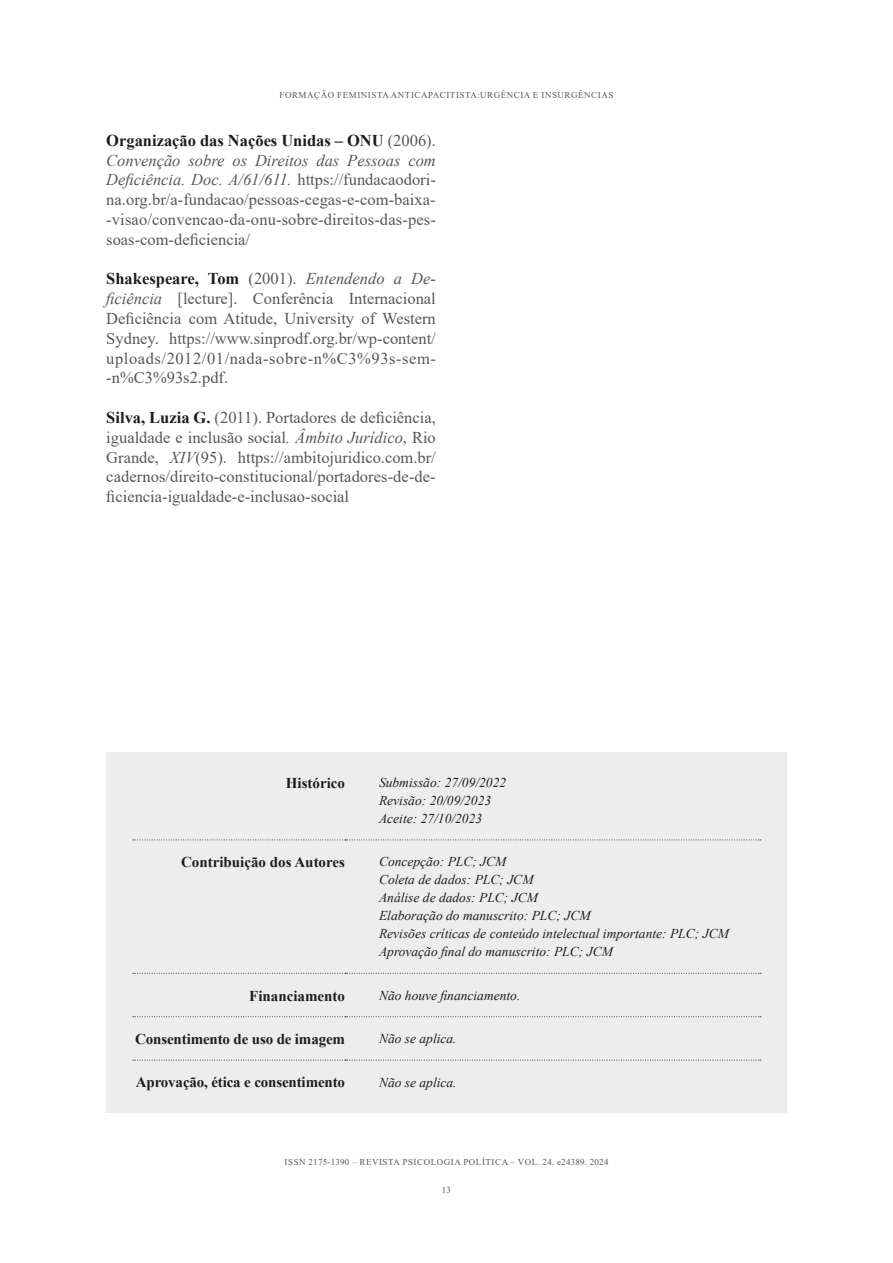
<style>
.page{position:relative;width:893px;height:1263px;background:#fff}
.page>*{position:absolute;margin:0;border:0;box-sizing:border-box;transform-origin:0 0}
.t1{font:16.5px/19.8px "Times New Roman";letter-spacing:.005em;color:#575756;text-align:justify}
.t2{font:700 15px "Times New Roman";letter-spacing:-.01em;color:#1d1d1b}
.t3{font:italic 13.5px/18px "Times New Roman";color:#1d1d1b}
.t4{font:9px "Times New Roman";letter-spacing:.06em;color:#575756}
.s1{font-weight:700;color:#1d1d1b}
.s2{font-style:italic}
</style>
<div class="page">
<div style="left:106px;top:752px;width:681px;height:360px;background:#ededed"></div>
<svg style="left:133px;top:839px;width:628px;height:1px"></svg>
<svg style="left:133px;top:973px;width:628px;height:1px"></svg>
<svg style="left:133px;top:1016px;width:628px;height:1px"></svg>
<svg style="left:133px;top:1059px;width:628px;height:2px"></svg>
<p class="t4" style="left:279px;top:88px;width:335px">FORMAÇÃO FEMINISTA ANTICAPACITISTA:URGÊNCIA E INSURGÊNCIAS</p>
<p class="t1" style="left:106px;top:130px;width:331px"><span class="s1">Organização das Nações Unidas – ONU</span> (2006).<br><span class="s2">Convenção sobre os Direitos das Pessoas com Deficiência. Doc. A/61/611.</span> https://fundacaodori&shy;na.org.br/a-fundacao/pessoas-cegas-e-com-baixa--visao/convencao-da-onu-sobre-direitos-das-pes&shy;soas-com-deficiencia/</p>
<p class="t1" style="left:106px;top:268px;width:331px"><span class="s1">Shakespeare, Tom</span> (2001). <span class="s2">Entendendo a De&shy;ficiência</span> [lecture]. Conferência Internacional Deficiência com Atitude, University of Western Sydney. https://www.sinprodf.org.br/wp-content/ uploads/2012/01/nada-sobre-n%C3%93s-sem--n%C3%93s2.pdf.</p>
<p class="t1" style="left:106px;top:407px;width:331px"><span class="s1">Silva, Luzia G.</span> (2011). Portadores de deficiência, igualdade e inclusão social<span class="s2">. Âmbito Jurídico</span>, Rio Grande, <span class="s2">XIV</span>(95). https://ambitojuridico.com.br/ cadernos/direito-constitucional/portadores-de-de&shy;ficiencia-igualdade-e-inclusao-social</p>
<p class="t2" style="left:286px;top:772px;width:61px">Histórico</p>
<p class="t3" style="left:379px;top:773px;width:129px">Submissão: 27/09/2022<br>Revisão: 20/09/2023<br>Aceite: 27/10/2023</p>
<p class="t2" style="left:181px;top:851px;width:165px">Contribuição dos Autores</p>
<p class="t3" style="left:379px;top:852px;width:351px">Concepção: PLC; JCM<br>Coleta de dados: PLC; JCM<br>Análise de dados: PLC; JCM<br>Elaboração do manuscrito: PLC; JCM<br>Revisões críticas de conteúdo intelectual importante: PLC; JCM Aprovação final do manuscrito: PLC; JCM</p>
<p class="t2" style="left:249px;top:985px;width:97px">Financiamento</p>
<p class="t3" style="left:379px;top:986px;width:143px">Não houve financiamento.</p>
<p class="t2" style="left:135px;top:1028px;width:211px">Consentimento de uso de imagem</p>
<p class="t3" style="left:379px;top:1029px;width:79px">Não se aplica.</p>
<p class="t2" style="left:136px;top:1071px;width:211px">Aprovação, ética e consentimento</p>
<p class="t3" style="left:379px;top:1073px;width:79px">Não se aplica.</p>
<p class="t4" style="left:285px;top:1156px;width:325px">ISSN 2175-1390 – REVISTA PSICOLOGIA POLÍTICA – VOL. 24. e24389. 2024</p>
<p class="t4" style="left:442px;top:1184px;width:11px">13</p>
</div>
